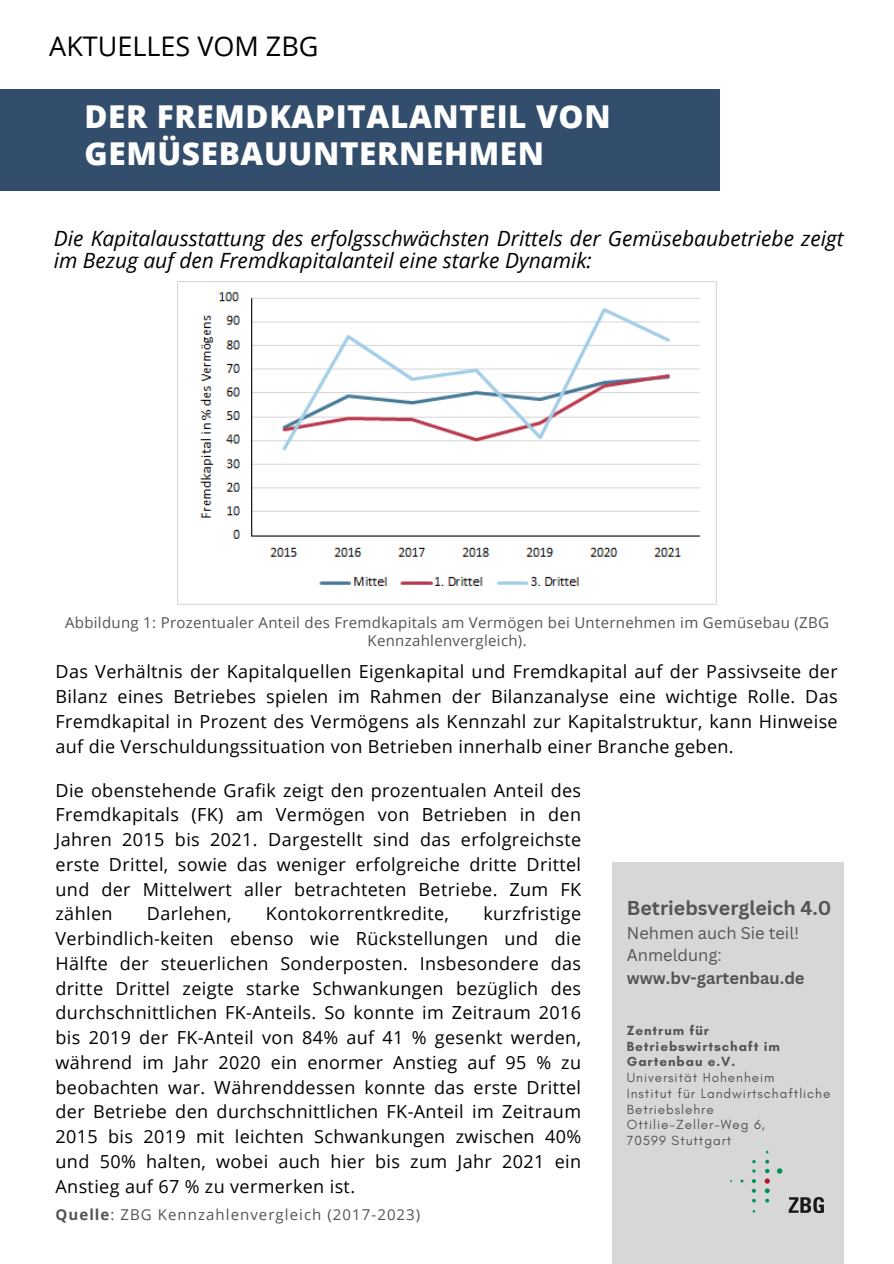
<style>
.page{position:relative;width:894px;height:1264px;background:#fff}
.page>*{position:absolute;margin:0;border:0;box-sizing:border-box;transform-origin:0 0}
.t1{font:800 31.5px/37.2px "Open Sans";letter-spacing:.02em;color:#fff}
.t2{font:27px "Open Sans";color:#000}
.t3{font:italic 21px/22.5px "Open Sans";color:#000}
.t4{font:700 19.5px "Canva Sans";color:#545454}
.t5{font:18px/24.8px "Open Sans";letter-spacing:.02em;color:#000;text-align:justify}
.t6{font:16.5px/22.5px "Canva Sans";color:#545454}
.t7{font:15px/18px "Open Sans";letter-spacing:.02em;color:#545454;text-align:center}
.t8{font:15px "Open Sans";letter-spacing:.07em;color:#545454}
.t9{font:13.5px/15.8px "Glacial Indifference";letter-spacing:.07em;color:#545454}
.t10{font:700 13.5px/15.8px "Glacial Indifference";letter-spacing:.07em;color:#545454}
.s1{font-weight:700}
</style>
<div class="page">
<div style="left:0;top:89px;width:719px;height:102px;background:#334d6c"></div>
<div style="left:612px;top:862px;width:231px;height:401px;background:#d6d7d6"></div>
<img style="left:730px;top:1150px;width:94px;height:64px">
<img style="left:178px;top:281px;width:537px;height:323px">
<p class="t2" style="left:49px;top:28px;width:270px">AKTUELLES VOM ZBG</p>
<h4 class="t1" style="left:84px;top:97px;width:527px">DER FREMDKAPITALANTEIL VON<br>GEMÜSEBAUUNTERNEHMEN</h4>
<h5 class="t3" style="left:54px;top:226px;width:790px">Die Kapitalausstattung des erfolgsschwächsten Drittels der Gemüsebaubetriebe zeigt im Bezug auf den Fremdkapitalanteil eine starke Dynamik:</h5>
<h4 class="t7" style="left:65px;top:613px;width:765px">Abbildung 1: Prozentualer Anteil des Fremdkapitals am Vermögen bei Unternehmen im Gemüsebau (ZBG<br>Kennzahlenvergleich).</h4>
<h3 class="t5" style="left:55px;top:659px;width:783px">Das Verhältnis der Kapitalquellen Eigenkapital und Fremdkapital auf der Passivseite der Bilanz eines Betriebes spielen im Rahmen der Bilanzanalyse eine wichtige Rolle. Das Fremdkapital in Prozent des Vermögens als Kennzahl zur Kapitalstruktur, kann Hinweise auf die Verschuldungssituation von Betrieben innerhalb einer Branche geben.</h3>
<h3 class="t5" style="left:55px;top:777px;width:527px">Die obenstehende Grafik zeigt den prozentualen Anteil des Fremdkapitals (FK) am Vermögen von Betrieben in den Jahren 2015 bis 2021. Dargestellt sind das erfolgreichste erste Drittel, sowie das weniger erfolgreiche dritte Drittel und der Mittelwert aller betrachteten Betriebe. Zum FK zählen</h3>
<h3 class="t5" style="left:55px;top:901px;width:527px;text-indent:427px">kurzfristige Verbindlich-keiten ebenso wie Rückstellungen und die Hälfte der steuerlichen Sonderposten. Insbesondere das dritte Drittel zeigte starke Schwankungen bezüglich des durchschnittlichen FK-Anteils. So konnte im Zeitraum 2016 bis 2019 der FK-Anteil von 84% auf 41 % gesenkt werden, während im Jahr 2020 ein enormer Anstieg auf 95 % zu beobachten war. Währenddessen konnte das erste Drittel der Betriebe den durchschnittlichen FK-Anteil im Zeitraum 2015 bis 2019 mit leichten Schwankungen zwischen 40% und 50% halten, wobei auch hier bis zum Jahr 2021 ein Anstieg auf 67 % zu vermerken ist.</h3>
<h3 class="t5" style="left:147px;top:901px;width:86px">Darlehen,</h3>
<h3 class="t5" style="left:266px;top:901px;width:184px">Kontokorrentkredite,</h3>
<h5 class="t8" style="left:55px;top:1203px;width:366px"><span class="s1">Quelle</span>: ZBG Kennzahlenvergleich (2017-2023)</h5>
<p class="t4" style="left:626px;top:894px;width:206px">Betriebsvergleich 4.0</p>
<p class="t6" style="left:626px;top:921px;width:179px">Nehmen auch Sie teil!<br>Anmeldung: <span class="s1">www.bv-gartenbau.de</span></p>
<p class="t10" style="left:626px;top:1022px;width:155px">Zentrum für<br>Betriebswirtschaft im<br>Gartenbau e.V.</p>
<p class="t9" style="left:626px;top:1069px;width:149px">Universität Hohenheim</p>
<p class="t9" style="left:626px;top:1085px;width:205px">Institut für Landwirtschaftliche<br>Betriebslehre</p>
<p class="t9" style="left:626px;top:1116px;width:140px">Ottilie-Zeller-Weg 6,</p>
<p class="t9" style="left:626px;top:1132px;width:106px">70599 Stuttgart</p>
</div>
